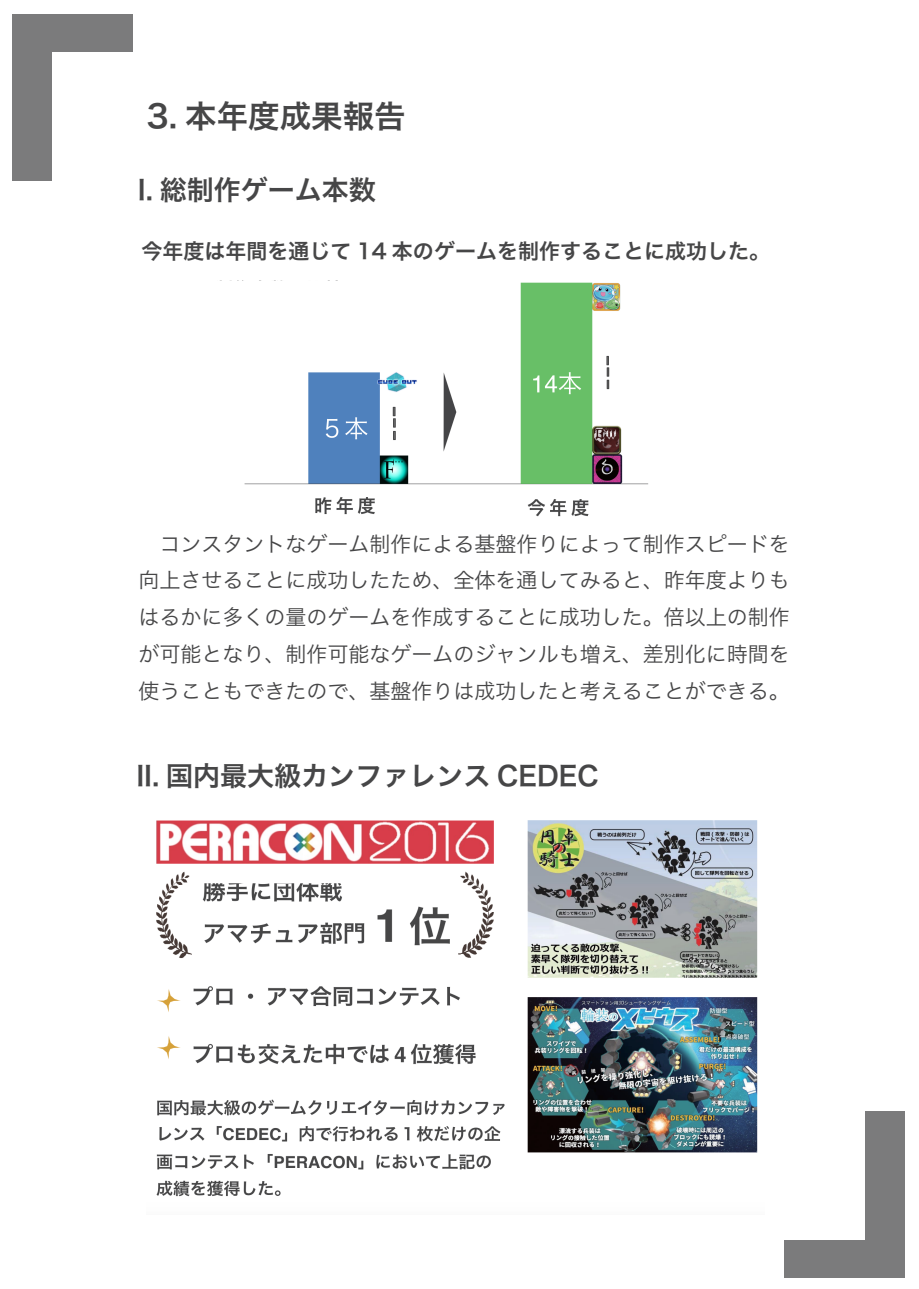
<style>
.page{position:relative;width:919px;height:1289px;background:#fff}
.page>*{position:absolute;margin:0;border:0;box-sizing:border-box;transform-origin:0 0}
.t1{font:31.5px "Hira Kaku Pro N W6";color:#464647}
.t2{font:27px "Hira Kaku Pro N W6";color:#464647}
.t3{font:21px/36.8px "Hira Kaku Pro N W3";color:#464647;text-align:justify}
.t4{font:21px "Hira Kaku Pro N W6";color:#464647}
</style>
<div class="page">
<img style="left:156px;top:820px;width:602px;height:377px">
<img style="left:220px;top:280px;width:429px;height:237px">
<div style="left:199px;top:281px;width:195px;height:35px;background:#fff"></div>
<div style="left:865px;top:1111px;width:39px;height:166px;background:#7b7b7c"></div>
<div style="left:784px;top:1240px;width:120px;height:37px;background:#7b7b7c"></div>
<div style="left:13px;top:14px;width:39px;height:167px;background:#7b7b7c"></div>
<div style="left:13px;top:14px;width:120px;height:38px;background:#7b7b7c"></div>
<h1 class="t1" style="left:146px;top:87px;width:261px">3. 本年度成果報告</h1>
<p class="t2" style="left:138px;top:166px;width:239px">I. 総制作ゲーム本数</p>
<p class="t4" style="left:141px;top:232px;width:630px">今年度は年間を通じて 14 本のゲームを制作することに成功した。</p>
<p class="t3" style="left:138px;top:524px;width:653px">　コンスタントなゲーム制作による基盤作りによって制作スピードを向上させることに成功したため、全体を通してみると、昨年度よりもはるかに多くの量のゲームを作成することに成功した。倍以上の制作が可能となり、制作可能なゲームのジャンルも増え、差別化に時間を使うこともできたので、基盤作りは成功したと考えることができる。</p>
<p class="t2" style="left:136px;top:751px;width:464px">II. 国内最大級カンファレンス CEDEC</p>
</div>
